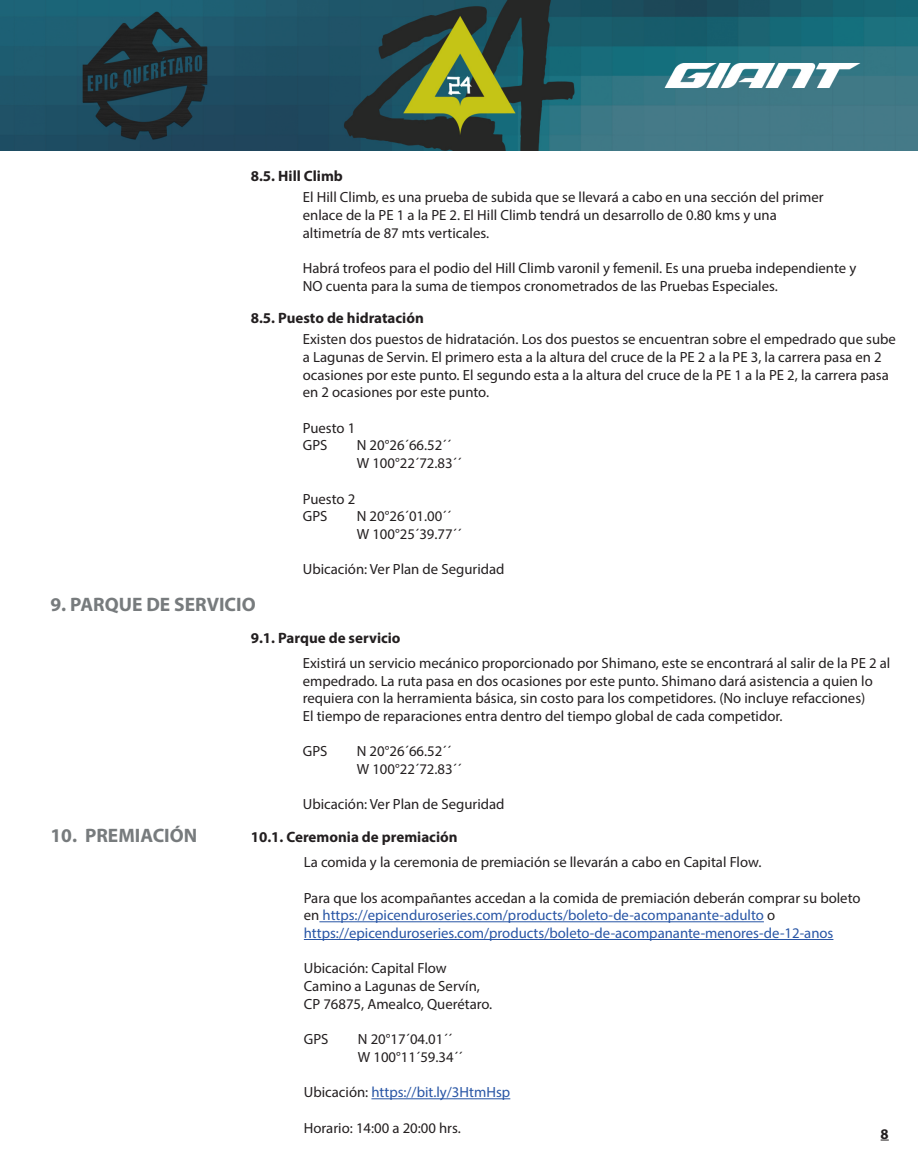
<style>
.page{position:relative;width:918px;height:1169px;background:#fff}
.page>*{position:absolute;margin:0;border:0;box-sizing:border-box;transform-origin:0 0}
.t1{font:700 19.5px "Myriad Pro";color:#777b7d}
.t2{font:700 15px "Myriad Pro";color:#231f20}
.t3{font:14.7px/17.7px "Myriad Pro";color:#231f20}
.t4{font:14.7px/17.7px "Myriad Pro";color:#2855a5}
.t5{font:700 14.7px "Myriad Pro";color:#231f20}
.s1{color:#231f20}
</style>
<div class="page">
<hr style="left:319px;top:921px;width:445px;height:1px;background:#2855a5">
<hr style="left:304px;top:938px;width:529px;height:1px;background:#2855a5">
<hr style="left:371px;top:1098px;width:139px;height:1px;background:#2855a5">
<img style="left:0;top:0;width:918px;height:150px">
<p class="t2" style="left:251px;top:166px;width:94px">8.5. Hill Climb</p>
<p class="t3" style="left:303px;top:188px;width:522px">El Hill Climb, es una prueba de subida que se llevará a cabo en una sección del primer enlace de la PE 1 a la PE 2. El Hill Climb tendrá un desarrollo de 0.80 kms y una altimetría de 87 mts verticales.</p>
<p class="t3" style="left:303px;top:259px;width:555px">Habrá trofeos para el podio del Hill Climb varonil y femenil. Es una prueba independiente y<br>NO cuenta para la suma de tiempos cronometrados de las Pruebas Especiales.</p>
<p class="t2" style="left:251px;top:308px;width:175px">8.5. Puesto de hidratación</p>
<p class="t3" style="left:303px;top:330px;width:595px">Existen dos puestos de hidratación. Los dos puestos se encuentran sobre el empedrado que sube a Lagunas de Servin. El primero esta a la altura del cruce de la PE 2 a la PE 3, la carrera pasa en 2 ocasiones por este punto. El segundo esta a la altura del cruce de la PE 1 a la PE 2, la carrera pasa en 2 ocasiones por este punto.</p>
<p class="t3" style="left:303px;top:418px;width:54px">Puesto 1<br>GPS</p>
<p class="t3" style="left:357px;top:436px;width:106px">N 20°26´66.52´´<br>W 100°22´72.83´´</p>
<h1 class="t1" style="left:50px;top:592px;width:207px">9. PARQUE DE SERVICIO</h1>
<p class="t3" style="left:303px;top:489px;width:54px">Puesto 2<br>GPS</p>
<p class="t3" style="left:357px;top:507px;width:106px">N 20°26´01.00´´<br>W 100°25´39.77´´</p>
<p class="t3" style="left:303px;top:560px;width:203px">Ubicación: Ver Plan de Seguridad</p>
<p class="t2" style="left:251px;top:628px;width:151px">9.1. Parque de servicio</p>
<h1 class="t1" style="left:50px;top:822px;width:148px">10. PREMIACIÓN</h1>
<p class="t3" style="left:303px;top:653px;width:589px">Existirá un servicio mecánico proporcionado por Shimano, este se encontrará al salir de la PE 2 al empedrado. La ruta pasa en dos ocasiones por este punto. Shimano dará asistencia a quien lo requiera con la herramienta básica, sin costo para los competidores. (No incluye refacciones)<br>El tiempo de reparaciones entra dentro del tiempo global de cada competidor.</p>
<p class="t3" style="left:303px;top:742px;width:26px">GPS</p>
<p class="t3" style="left:357px;top:742px;width:106px">N 20°26´66.52´´<br>W 100°22´72.83´´</p>
<p class="t3" style="left:303px;top:795px;width:203px">Ubicación: Ver Plan de Seguridad</p>
<p class="t2" style="left:251px;top:826px;width:208px">10.1. Ceremonia de premiación</p>
<p class="t3" style="left:304px;top:853px;width:459px">La comida y la ceremonia de premiación se llevarán a cabo en Capital Flow.</p>
<p class="t4" style="left:304px;top:888px;width:558px"><span class="s1">Para que los acompañantes accedan a la comida de premiación deberán comprar su boleto en</span> https://epicenduroseries.com/products/boleto-de-acompanante-adulto <span class="s1">o </span>https://epicenduroseries.com/products/boleto-de-acompanante-menores-de-12-anos</p>
<p class="t3" style="left:304px;top:959px;width:190px">Ubicación: Capital Flow<br>Camino a Lagunas de Servín,<br>CP 76875, Amealco, Querétaro.</p>
<p class="t3" style="left:304px;top:1030px;width:26px">GPS</p>
<p class="t3" style="left:358px;top:1030px;width:106px">N 20°17´04.01´´<br>W 100°11´59.34´´</p>
<p class="t4" style="left:304px;top:1083px;width:208px"><span class="s1">Ubicación:</span> https://bit.ly/3HtmHsp</p>
<p class="t3" style="left:304px;top:1118px;width:158px">Horario: 14:00 a 20:00 hrs.</p>
<p class="t5" style="left:881px;top:1123px;width:10px">8</p>
</div>
